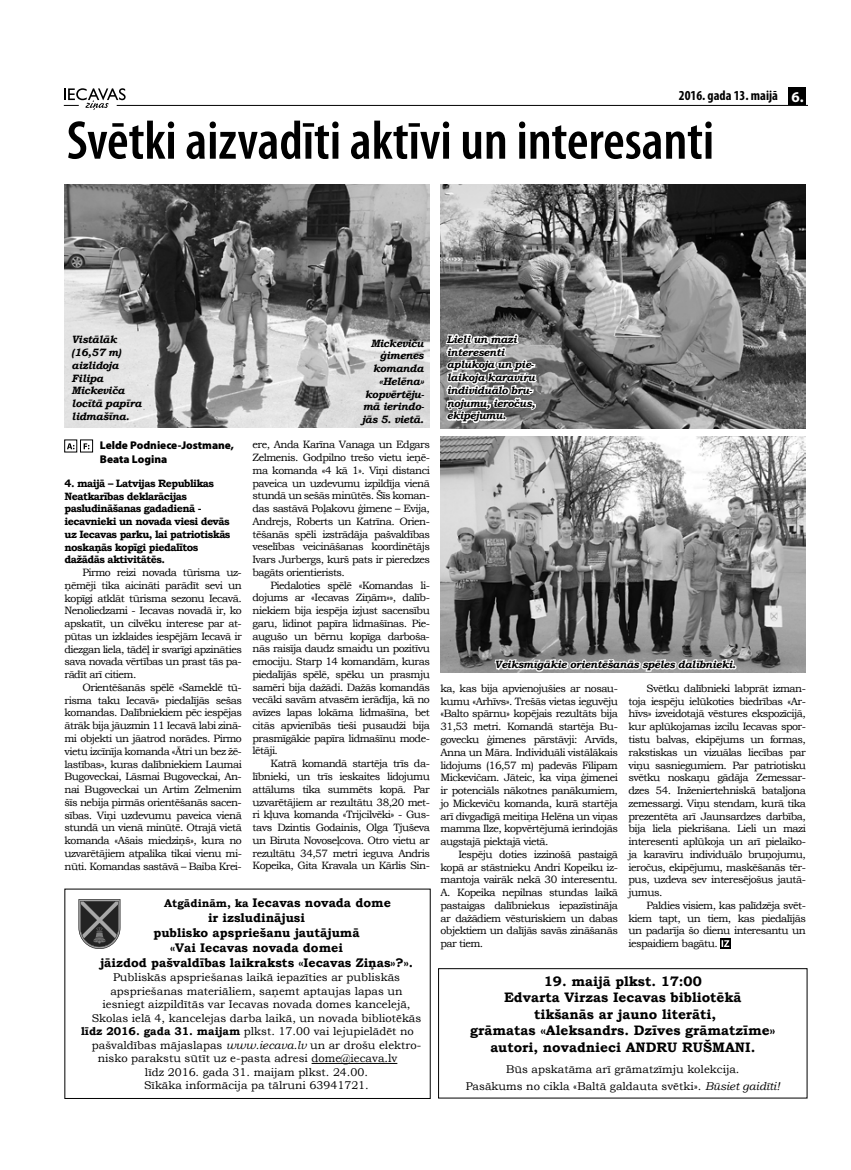
<style>
.page{position:relative;width:851px;height:1170px;background:#fff}
.page>*{position:absolute;margin:0;border:0;box-sizing:border-box;transform-origin:0 0}
.t1{font:600 condensed 55px "Myriad Pro";color:#000}
.t2{font:700 13.75px/16.5px "Bookman Old Style";color:#000;text-align:center}
.t3{font:700 condensed 13.75px "Myriad Pro";color:#000}
.t4{font:700 12.5px "Bookman Old Style";color:#000}
.t5{font:11.25px/17px "Bookman Old Style";color:#000;text-align:center}
.t6{font:900 11.25px/13.5px "Myriad Pro";color:#000}
.t7{font:10.62px/12.8px "Bookman Old Style";letter-spacing:-.05em;color:#000;text-align:justify}
.t8{font:italic 700 10.62px/12.8px "Bookman Old Style";letter-spacing:-.03em;color:#000}
.t9{font:700 10.62px/12.8px "Bookman Old Style";letter-spacing:-.05em;color:#000}
.s1{font-stretch:normal;font-size:15px;color:#fff}
.s2{font-size:11.25px}
.s3{font-weight:700}
.s4{font-style:italic}
</style>
<div class="page">
<hr style="left:117px;top:105px;width:689px;height:1px;background:#000">
<svg style="left:64px;top:88px;width:62px;height:22px"></svg>
<div style="left:788px;top:87px;width:18px;height:18px;background:#000"></div>
<div style="left:438px;top:968px;width:369px;height:130px;border:1px solid #000"></div>
<hr style="left:311px;top:1062px;width:86px;height:1px;background:#000">
<svg style="left:78px;top:899px;width:42px;height:49px;background:#5d5d5d"></svg>
<svg style="left:720px;top:938px;width:10px;height:10px"></svg>
<svg style="left:721px;top:940px;width:8px;height:6px"></svg>
<img style="left:64px;top:184px;width:365px;height:243px">
<img style="left:440px;top:184px;width:365px;height:244px">
<img style="left:440px;top:436px;width:365px;height:236px">
<svg style="left:493px;top:610px;width:245px;height:63px;background:#828282"></svg>
<svg style="left:444px;top:316px;width:94px;height:128px"></svg>
<svg style="left:67px;top:443px;width:7px;height:6px"></svg>
<div style="left:64px;top:440px;width:13px;height:12px;border:1px solid #000"></div>
<svg style="left:84px;top:443px;width:5px;height:6px"></svg>
<div style="left:80px;top:440px;width:13px;height:12px;border:1px solid #000"></div>
<p class="t3" style="left:678px;top:87px;width:126px">2016. gada 13. maijā <span class="s1">6.</span></p>
<h1 class="t1" style="left:67px;top:110px;width:649px">Svētki aizvadīti aktīvi un interesanti</h1>
<p class="t8" style="left:72px;top:333px;width:71px">Vistālāk (16,57 m) aizlidoja<br>Filipa<br>Mickeviča locītā papīra lidmašīna.</p>
<p class="t6" style="left:100px;top:439px;width:136px">Lelde Podniece-Jostmane,<br>Beata Logina</p>
<p class="t9" style="left:64px;top:476px;width:167px">4. maijā – Latvijas Republikas<br>Neatkarības deklarācijas pasludināšanas gadadienā - iecavnieki un novada viesi devās uz Iecavas parku, lai patriotiskās noskaņās kopīgi piedalītos dažādās aktivitātēs.</p>
<p class="t7" style="left:64px;top:566px;width:179px;text-indent:18px">Pirmo reizi novada tūrisma uz&shy;ņēmēji tika aicināti parādīt sevi un kopīgi atklāt tūrisma sezonu Iecavā.<br>Nenoliedzami - Iecavas novadā ir, ko apskatīt, un cilvēku interese par at&shy;pūtas un izklaides iespējām Iecavā ir diezgan liela, tādēļ ir svarīgi apzināties sava novada vērtības un prast tās pa&shy;rādīt arī citiem.</p>
<p class="t7" style="left:64px;top:681px;width:179px;text-indent:18px">Orientēšanās spēlē «Sameklē tū&shy;risma taku Iecavā» piedalījās sešas komandas. Dalībniekiem pēc iespējas ātrāk bija jāuzmin 11 Iecavā labi zinā&shy;mi objekti un jāatrod norādes. Pirmo vietu izcīnīja komanda «Ātri un bez žē&shy;lastības», kuras dalībniekiem Laumai Bugoveckai, Lāsmai Bugoveckai, An&shy;nai Bugoveckai un Artim Zelmenim šīs nebija pirmās orientēšanās sacen&shy;sības. Viņi uzdevumu paveica vienā stundā un vienā minūtē. Otrajā vietā komanda «Ašais miedziņš», kura no uzvarētājiem atpalika tikai vienu mi&shy;nūti. Komandas sastāvā – Baiba Krei-</p>
<p class="t8" style="left:362px;top:336px;width:64px;text-align:right">Mickeviču ģimenes komanda «Helēna» kopvērtēju&shy;mā ierindo&shy;jās 5. vietā.</p>
<p class="t7" style="left:252px;top:438px;width:179px">ere, Anda Karīna Vanaga un Edgars Zelmenis. Godpilno trešo vietu ieņē&shy;ma komanda «4 kā 1». Viņi distanci paveica un uzdevumu izpildīja vienā stundā un sešās minūtēs. Šīs koman&shy;das sastāvā Poļakovu ģimene – Evija, Andrejs, Roberts un Katrīna. Orien&shy;tēšanās spēli izstrādāja pašvaldības veselības veicināšanas koordinētājs Ivars Jurbergs, kurš pats ir pieredzes bagāts orientierists.</p>
<p class="t7" style="left:252px;top:578px;width:179px;text-indent:18px">Piedaloties spēlē «Komandas li&shy;dojums ar «Iecavas Ziņām»», dalīb&shy;niekiem bija iespēja izjust sacensību garu, lidinot papīra lidmašīnas. Pie&shy;augušo un bērnu kopīga darboša&shy;nās raisīja daudz smaidu un pozitīvu emociju. Starp 14 komandām, kuras piedalījās spēlē, spēku un prasmju samēri bija dažādi. Dažās komandās vecāki savām atvasēm ierādīja, kā no avīzes lapas lokāma lidmašīna, bet citās apvienībās tieši pusaudži bija prasmīgākie papīra lidmašīnu mode&shy;lētāji.</p>
<p class="t7" style="left:252px;top:757px;width:179px;text-indent:18px">Katrā komandā startēja trīs da&shy;lībnieki, un trīs ieskaites lidojumu attālums tika summēts kopā. Par uzvarētājiem ar rezultātu 38,20 met&shy;ri kļuva komanda «Trijcilvēki» - Gus&shy;tavs Dzintis Godainis, Olga Tjuševa un Biruta Novoseļcova. Otro vietu ar rezultātu 34,57 metri ieguva Andris Kopeika, Gita Kravala un Kārlis Sin-</p>
<p class="t4" style="left:164px;top:894px;width:228px"><span class="s2">Atgādinām, ka</span> Iecavas novada dome</p>
<p class="t4" style="left:208px;top:909px;width:98px">ir izsludinājusi</p>
<p class="t4" style="left:153px;top:924px;width:208px">publisko apspriešanu jautājumā</p>
<p class="t4" style="left:170px;top:939px;width:174px">«Vai Iecavas novada domei</p>
<p class="t4" style="left:100px;top:954px;width:314px">jāizdod pašvaldības laikraksts «Iecavas Ziņas»?».</p>
<p class="t5" style="left:113px;top:968px;width:288px">Publiskās apspriešanas laikā iepazīties ar publiskās</p>
<p class="t5" style="left:110px;top:982px;width:294px">apspriešanas materiāliem, saņemt aptaujas lapas un</p>
<p class="t5" style="left:102px;top:995px;width:309px">iesniegt aizpildītās var Iecavas novada domes kancelejā,</p>
<p class="t5" style="left:92px;top:1009px;width:331px">Skolas ielā 4, kancelejas darba laikā, un novada bibliotēkās</p>
<p class="t5" style="left:81px;top:1022px;width:334px"><span class="s3">līdz 2016. gada 31. maijam</span> plkst. 17.00 vai lejupielādēt no</p>
<p class="t5" style="left:92px;top:1036px;width:331px">pašvaldības mājaslapas <span class="s4">www.iecava.lv</span> un ar drošu elektro-</p>
<p class="t5" style="left:98px;top:1049px;width:301px">nisko parakstu sūtīt uz e-pasta adresi dome@iecava.lv</p>
<p class="t5" style="left:145px;top:1063px;width:224px">līdz 2016. gada 31. maijam plkst. 24.00.</p>
<p class="t5" style="left:144px;top:1076px;width:226px">Sīkāka informācija pa tālruni 63941721.</p>
<p class="t8" style="left:446px;top:333px;width:90px">Lieli un mazi interesenti aplūkoja un pie&shy;laikoja karavīru individuālo bru&shy;ņojumu, ieročus, ekipējumu.</p>
<p class="t8" style="left:494px;top:658px;width:243px">Veiksmīgākie orientēšanās spēles dalībnieki.</p>
<p class="t7" style="left:440px;top:682px;width:179px">ka, kas bija apvienojušies ar nosau&shy;kumu «Arhīvs». Trešās vietas ieguvēju «Balto spārnu» kopējais rezultāts bija 31,53 metri. Komandā startēja Bu&shy;govecku ģimenes pārstāvji: Arvīds, Anna un Māra. Individuāli vistālākais lidojums (16,57 m) padevās Filipam Mickevičam. Jāteic, ka viņa ģimenei ir potenciāls nākotnes panākumiem, jo Mickeviču komanda, kurā startēja arī divgadīgā meitiņa Helēna un viņas mamma Ilze, kopvērtējumā ierindojās augstajā piektajā vietā.</p>
<p class="t7" style="left:440px;top:847px;width:179px;text-indent:18px">Iespēju doties izzinošā pastaigā kopā ar stāstnieku Andri Kopeiku iz&shy;mantoja vairāk nekā 30 interesentu.<br>A. Kopeika nepilnas stundas laikā pastaigas dalībniekus iepazīstināja ar dažādiem vēsturiskiem un dabas objektiem un dalījās savās zināšanās par tiem.</p>
<p class="t7" style="left:628px;top:682px;width:179px;text-indent:18px">Svētku dalībnieki labprāt izman&shy;toja iespēju ielūkoties biedrības «Ar&shy;hīvs» izveidotajā vēstures ekspozīcijā, kur aplūkojamas izcilu Iecavas spor&shy;tistu balvas, ekipējums un formas, rakstiskas un vizuālas liecības par viņu sasniegumiem. Par patriotisku svētku noskaņu gādāja Zemessar&shy;dzes 54. Inženiertehniskā bataljona zemessargi. Viņu stendam, kurā tika prezentēta arī Jaunsardzes darbība, bija liela piekrišana. Lieli un mazi interesenti aplūkoja un arī pielaiko&shy;ja karavīru individuālo bruņojumu, ieročus, ekipējumu, maskēšanās tēr&shy;pus, uzdeva sev interesējošus jautā&shy;jumus.</p>
<p class="t7" style="left:628px;top:898px;width:179px;text-indent:18px">Paldies visiem, kas palīdzēja svēt&shy;kiem tapt, un tiem, kas piedalījās un padarīja šo dienu interesantu un iespaidiem bagātu.</p>
<p class="t2" style="left:470px;top:972px;width:306px">19. maijā plkst. 17:00<br>Edvarta Virzas Iecavas bibliotēkā<br>tikšanās ar jauno literāti,<br>grāmatas «Aleksandrs. Dzīves grāmatzīme» autori, novadnieci ANDRU RUŠMANI.</p>
<p class="t5" style="left:465px;top:1060px;width:316px">Būs apskatāma arī grāmatzīmju kolekcija.<br>Pasākums no cikla «Baltā galdauta svētki». <span class="s4">Būsiet gaidīti!</span></p>
</div>
